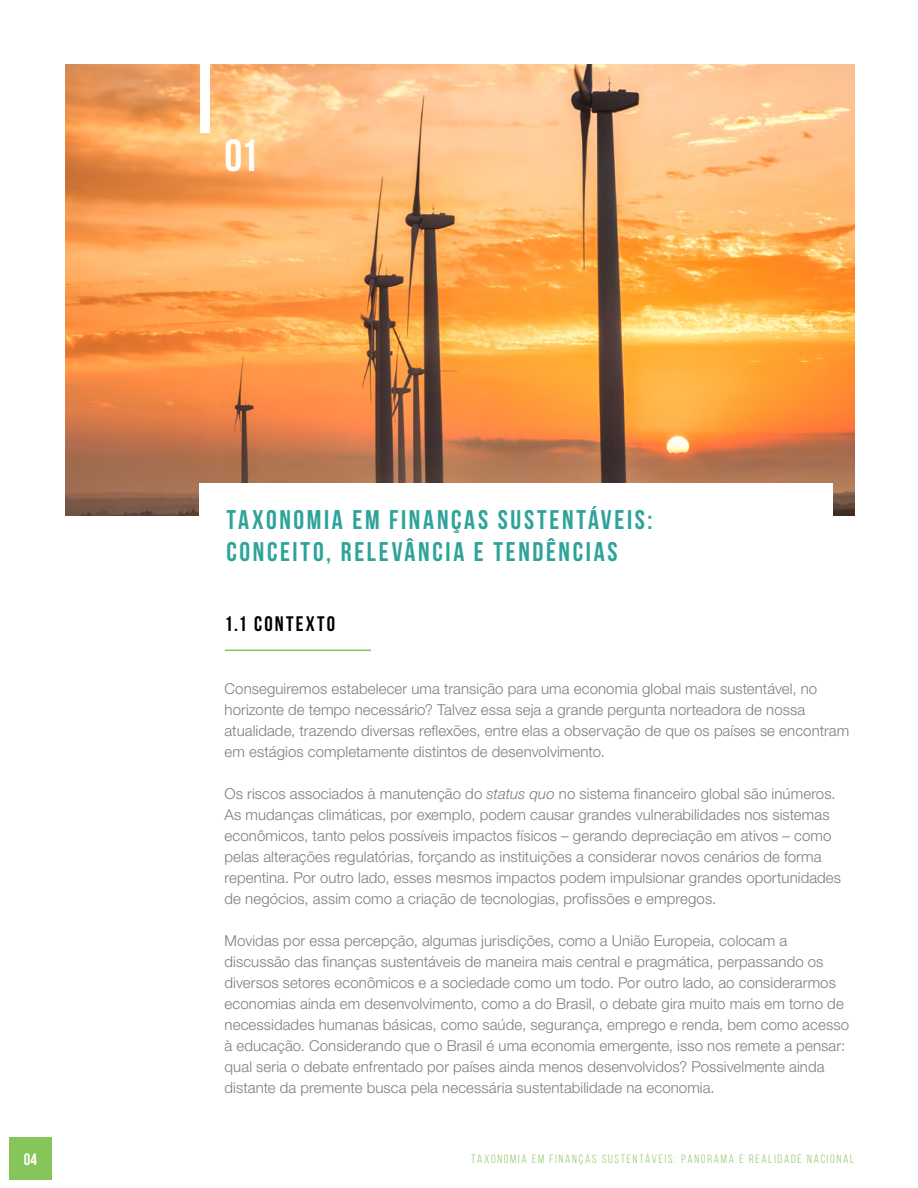
<style>
.page{position:relative;width:918px;height:1188px;background:#fff}
.page>*{position:absolute;margin:0;border:0;box-sizing:border-box;transform-origin:0 0}
.t1{font:700 45px "Bebas Neue";color:#fff}
.t2{font:700 27px/32.4px "Bebas Neue";letter-spacing:.095em;color:#2ea39a}
.t3{font:700 21px "Bebas Neue";letter-spacing:.105em;color:#000}
.t4{font:700 16.5px "Bebas Neue";color:#fff}
.t5{font:300 15px/21px "Helvetica Neue LT Pro";letter-spacing:.005em;color:#797e83}
.t6{font:12px "Bebas Neue";letter-spacing:.15em;color:#85c559}
.s1{font-family:"Helvetica Neue LT Std";font-style:italic}
</style>
<div class="page">
<div style="left:9px;top:1137px;width:43px;height:43px;background:#85c559"></div>
<img style="left:65px;top:64px;width:789px;height:452px">
<div style="left:201px;top:0;width:9px;height:132px;background:#fff"></div>
<div style="left:199px;top:484px;width:634px;height:92px;background:#fff"></div>
<hr style="left:225px;top:650px;width:146px;height:1px;background:#85c559">
<h1 class="t1" style="left:225px;top:131px;width:35px">01</h1>
<h2 class="t2" style="left:227px;top:503px;width:428px">TAXONOMIA EM FINANÇAS SUSTENTÁVEIS:<br>CONCEITO, RELEVÂNCIA E TENDÊNCIAS</h2>
<h3 class="t3" style="left:225px;top:612px;width:112px">1.1 CONTEXTO</h3>
<p class="t5" style="left:225px;top:678px;width:626px">Conseguiremos estabelecer uma transição para uma economia global mais sustentável, no horizonte de tempo necessário? Talvez essa seja a grande pergunta norteadora de nossa atualidade, trazendo diversas reflexões, entre elas a observação de que os países se encontram em estágios completamente distintos de desenvolvimento.</p>
<p class="t5" style="left:225px;top:783px;width:618px">Os riscos associados à manutenção do <span class="s1">status quo</span> no sistema financeiro global são inúmeros.<br>As mudanças climáticas, por exemplo, podem causar grandes vulnerabilidades nos sistemas econômicos, tanto pelos possíveis impactos físicos – gerando depreciação em ativos – como pelas alterações regulatórias, forçando as instituições a considerar novos cenários de forma repentina. Por outro lado, esses mesmos impactos podem impulsionar grandes oportunidades de negócios, assim como a criação de tecnologias, profissões e empregos.</p>
<p class="t5" style="left:225px;top:930px;width:626px">Movidas por essa percepção, algumas jurisdições, como a União Europeia, colocam a discussão das finanças sustentáveis de maneira mais central e pragmática, perpassando os diversos setores econômicos e a sociedade como um todo. Por outro lado, ao considerarmos economias ainda em desenvolvimento, como a do Brasil, o debate gira muito mais em torno de necessidades humanas básicas, como saúde, segurança, emprego e renda, bem como acesso à educação. Considerando que o Brasil é uma economia emergente, isso nos remete a pensar: qual seria o debate enfrentado por países ainda menos desenvolvidos? Possivelmente ainda distante da premente busca pela necessária sustentabilidade na economia.</p>
<p class="t4" style="left:24px;top:1150px;width:15px">04</p>
<p class="t6" style="left:471px;top:1152px;width:384px">TAXONOMIA EM FINANÇAS SUSTENTÁVEIS: PANORAMA E REALIDADE NACIONAL</p>
</div>
